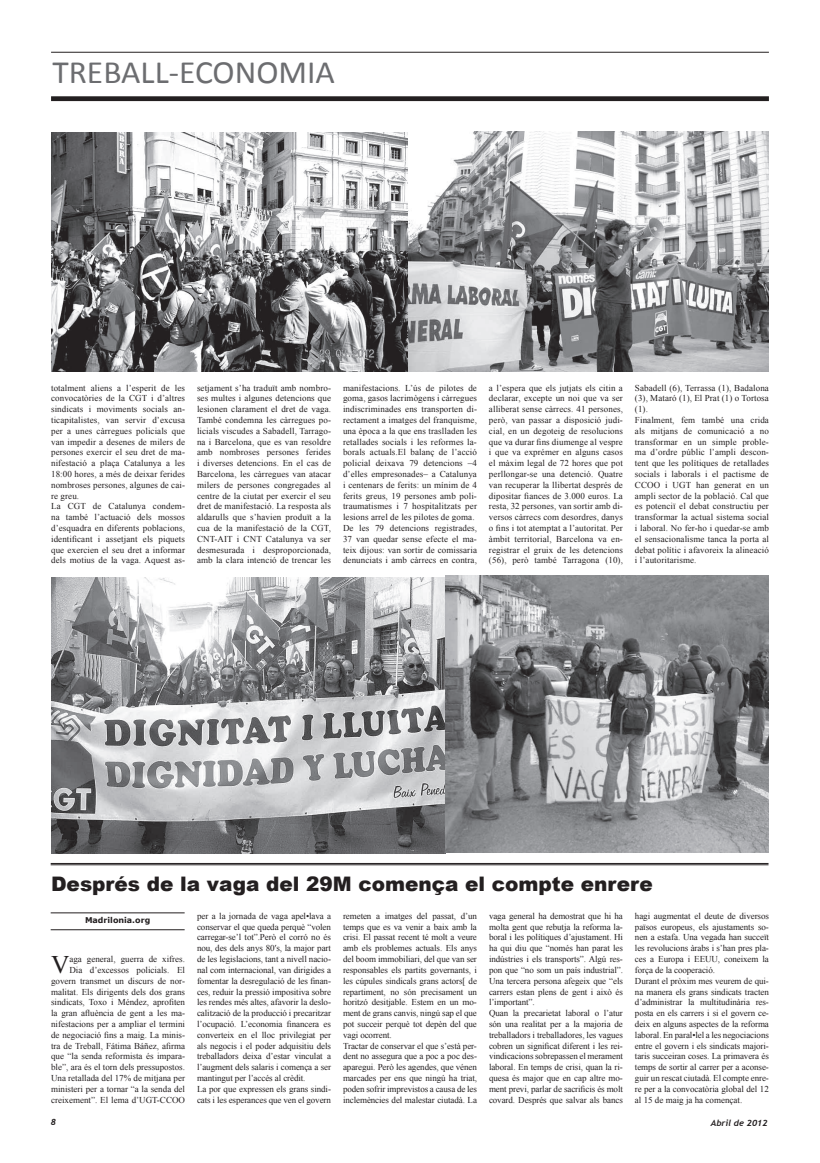
<style>
.page{position:relative;width:820px;height:1163px;background:#fff}
.page>*{position:absolute;margin:0;border:0;box-sizing:border-box;transform-origin:0 0}
.t1{font:32.6px "Calibri";color:#6c6d70}
.t2{font:25.3px "Times New Roman";color:#231f20}
.t3{font:900 20px "Arial";color:#231f20}
.t4{font:9px/10.8px "Times New Roman";letter-spacing:-.01em;color:#231f20}
.t5{font:9px/10.8px "Times New Roman";letter-spacing:.01em;color:#231f20}
.t6{font:italic 700 8.6px "Trebuchet";color:#231f20}
.t7{font:700 8px "Verdana";color:#231f20}
</style>
<div class="page">
<hr style="left:51px;top:52px;width:717px;height:1px;background:#231f20">
<div style="left:51px;top:96px;width:717px;height:5px;background:#231f20"></div>
<img style="left:51px;top:132px;width:717px;height:239px">
<hr style="left:51px;top:863px;width:717px;height:1px;background:#231f20">
<hr style="left:51px;top:864px;width:717px;height:1px;background:#231f20">
<hr style="left:51px;top:912px;width:133px;height:1px;background:#231f20">
<hr style="left:51px;top:929px;width:133px;height:1px;background:#231f20">
<img style="left:51px;top:577px;width:394px;height:276px">
<img style="left:445px;top:575px;width:323px;height:277px">
<h1 class="t1" style="left:52px;top:52px;width:284px">TREBALL-ECONOMIA</h1>
<p class="t5" style="left:51px;top:382px;width:135px">totalment aliens a l’esperit de les convocatòries de la CGT i d’altres sindicats i moviments socials an&shy;ticapitalistes, van servir d’excusa per a unes càrregues policials que van impedir a desenes de milers de persones exercir el seu dret de ma&shy;nifestació a plaça Catalunya a les<br>18:00 hores, a més de deixar ferides nombroses persones, algunes de cai&shy;re greu.<br>La CGT de Catalunya condem&shy;na també l’actuació dels mossos d’esquadra en diferents poblacions, identificant i assetjant els piquets que exercien el seu dret a informar dels motius de la vaga. Aquest as-</p>
<p class="t4" style="left:197px;top:382px;width:135px;text-align:justify">setjament s’ha traduït amb nombro&shy;ses multes i algunes detencions que lesionen clarament el dret de vaga.<br>També condemna les càrregues po&shy;licials viscudes a Sabadell, Tarrago&shy;na i Barcelona, que es van resoldre amb nombroses persones ferides i diverses detencions. En el cas de Barcelona, les càrregues van atacar milers de persones congregades al centre de la ciutat per exercir el seu dret de manifestació. La resposta als aldarulls que s’havien produït a la cua de la manifestació de la CGT, CNT-AIT i CNT Catalunya va ser desmesurada i desproporcionada, amb la clara intenció de trencar les</p>
<p class="t5" style="left:343px;top:382px;width:135px">manifestacions. L’ús de pilotes de goma, gasos lacrimògens i càrregues indiscriminades ens transporten di&shy;rectament a imatges del franquisme, una època a la que ens traslladen les retallades socials i les reformes la&shy;borals actuals.El balanç de l’acció policial deixava 79 detencions –4 d’elles empresonades– a Catalunya i centenars de ferits: un mínim de 4 ferits greus, 19 persones amb poli&shy;traumatismes i 7 hospitalitzats per lesions arrel de les pilotes de goma.<br>De les 79 detencions registrades, 37 van quedar sense efecte el ma&shy;teix dijous: van sortir de comissaria denunciats i amb càrrecs en contra,</p>
<p class="t4" style="left:489px;top:382px;width:135px;text-align:justify">a l’espera que els jutjats els citin a declarar, excepte un noi que va ser alliberat sense càrrecs. 41 persones, però, van passar a disposició judi&shy;cial, en un degoteig de resolucions que va durar fins diumenge al vespre i que va exprémer en alguns casos el màxim legal de 72 hores que pot perllongar-se una detenció. Quatre van recuperar la llibertat després de dipositar fiances de 3.000 euros. La resta, 32 persones, van sortir amb di&shy;versos càrrecs com desordres, danys o fins i tot atemptat a l’autoritat. Per àmbit territorial, Barcelona va en&shy;registrar el gruix de les detencions (56), però també Tarragona (10),</p>
<p class="t5" style="left:634px;top:382px;width:135px">Sabadell (6), Terrassa (1), Badalona (3), Mataró (1), El Prat (1) o Tortosa (1).<br>Finalment, fem també una crida als mitjans de comunicació a no transformar en un simple proble&shy;ma d’ordre públic l’ampli descon&shy;tent que les polítiques de retallades socials i laborals i el pactisme de<br>CCOO i UGT han generat en un ampli sector de la població. Cal que es potenciï el debat constructiu per transformar la actual sistema social i laboral. No fer-ho i quedar-se amb el sensacionalisme tanca la porta al debat polític i afavoreix la alineació i l’autoritarisme.</p>
<h3 class="t3" style="left:51px;top:869px;width:603px">Després de la vaga del 29M comença el compte enrere</h3>
<p class="t7" style="left:85px;top:914px;width:67px">Madrilonia.org</p>
<h2 class="t2" style="left:51px;top:947px;width:20px">V</h2>
<p class="t4" style="left:197px;top:910px;width:135px">per a la jornada de vaga apel•lava a conservar el que queda perquè “volen carregar-se’l tot”.Però el corró no és nou, des dels anys 80′s, la major part de les legislacions, tant a nivell nacio&shy;nal com internacional, van dirigides a fomentar la desregulació de les finan&shy;ces, reduir la pressió impositiva sobre les rendes més altes, afavorir la deslo&shy;calització de la producció i precaritzar l’ocupació. L’economia financera es converteix en el lloc privilegiat per als negocis i el poder adquisitiu dels treballadors deixa d’estar vinculat a l’augment dels salaris i comença a ser mantingut per l’accés al crèdit.<br>La por que expressen els grans sindi&shy;cats i les esperances que ven el govern</p>
<p class="t4" style="left:343px;top:910px;width:135px">remeten a imatges del passat, d’un temps que es va venir a baix amb la crisi. El passat recent té molt a veure amb els problemes actuals. Els anys del boom immobiliari, del que van ser responsables els partits governants, i les cúpules sindicals grans actors[ de repartiment, no són precisament un horitzó desitjable. Estem en un mo&shy;ment de grans canvis, ningú sap el que pot succeir perquè tot depèn del que vagi ocorrent.<br>Tractar de conservar el que s’està per&shy;dent no assegura que a poc a poc des&shy;aparegui. Però les agendes, que vénen marcades per ens que ningú ha triat, poden sofrir imprevistos a causa de les inclemències del malestar ciutadà. La</p>
<p class="t4" style="left:489px;top:910px;width:135px">vaga general ha demostrat que hi ha molta gent que rebutja la reforma la&shy;boral i les polítiques d’ajustament. Hi ha qui diu que “només han parat les indústries i els transports”. Algú res&shy;pon que “no som un país industrial”.<br>Una tercera persona afegeix que “els carrers estan plens de gent i això és l’important”.<br>Quan la precarietat laboral o l’atur són una realitat per a la majoria de treballadors i treballadores, les vagues cobren un significat diferent i les rei&shy;vindicacions sobrepassen el merament laboral. En temps de crisi, quan la ri&shy;quesa és major que en cap altre mo&shy;ment previ, parlar de sacrificis és molt covard. Després que salvar als bancs</p>
<p class="t4" style="left:634px;top:910px;width:135px">hagi augmentat el deute de diversos països europeus, els ajustaments so&shy;nen a estafa. Una vegada han succeït les revolucions àrabs i s’han pres pla&shy;ces a Europa i EEUU, coneixem la força de la cooperació.<br>Durant el pròxim mes veurem de qui&shy;na manera els grans sindicats tracten d’administrar la multitudinària res&shy;posta en els carrers i si el govern ce&shy;deix en alguns aspectes de la reforma laboral. En paral•lel a les negociacions entre el govern i els sindicats majori&shy;taris succeiran coses. La primavera és temps de sortir al carrer per a aconse&shy;guir un rescat ciutadà. El compte enre&shy;re per a la convocatòria global del 12 al 15 de maig ja ha començat.</p>
<p class="t4" style="left:51px;top:953px;width:135px;text-align:right">aga general, guerra de xifres.<br>Dia d’excessos policials. El govern transmet un discurs de nor&shy;malitat. Els dirigents dels dos grans sindicats, Toxo i Méndez, aprofiten la gran afluència de gent a les ma&shy;nifestacions per a ampliar el termini de negociació fins a maig. La minis&shy;tra de Treball, Fátima Báñez, afirma que “la senda reformista és impara&shy;ble”, ara és el torn dels pressupostos.<br>Una retallada del 17% de mitjana per ministeri per a tornar “a la senda del creixement”. El lema d’UGT-CCOO</p>
<p class="t6" style="left:51px;top:1116px;width:7px">8</p>
<p class="t6" style="left:710px;top:1117px;width:58px">Abril de 2012</p>
</div>
